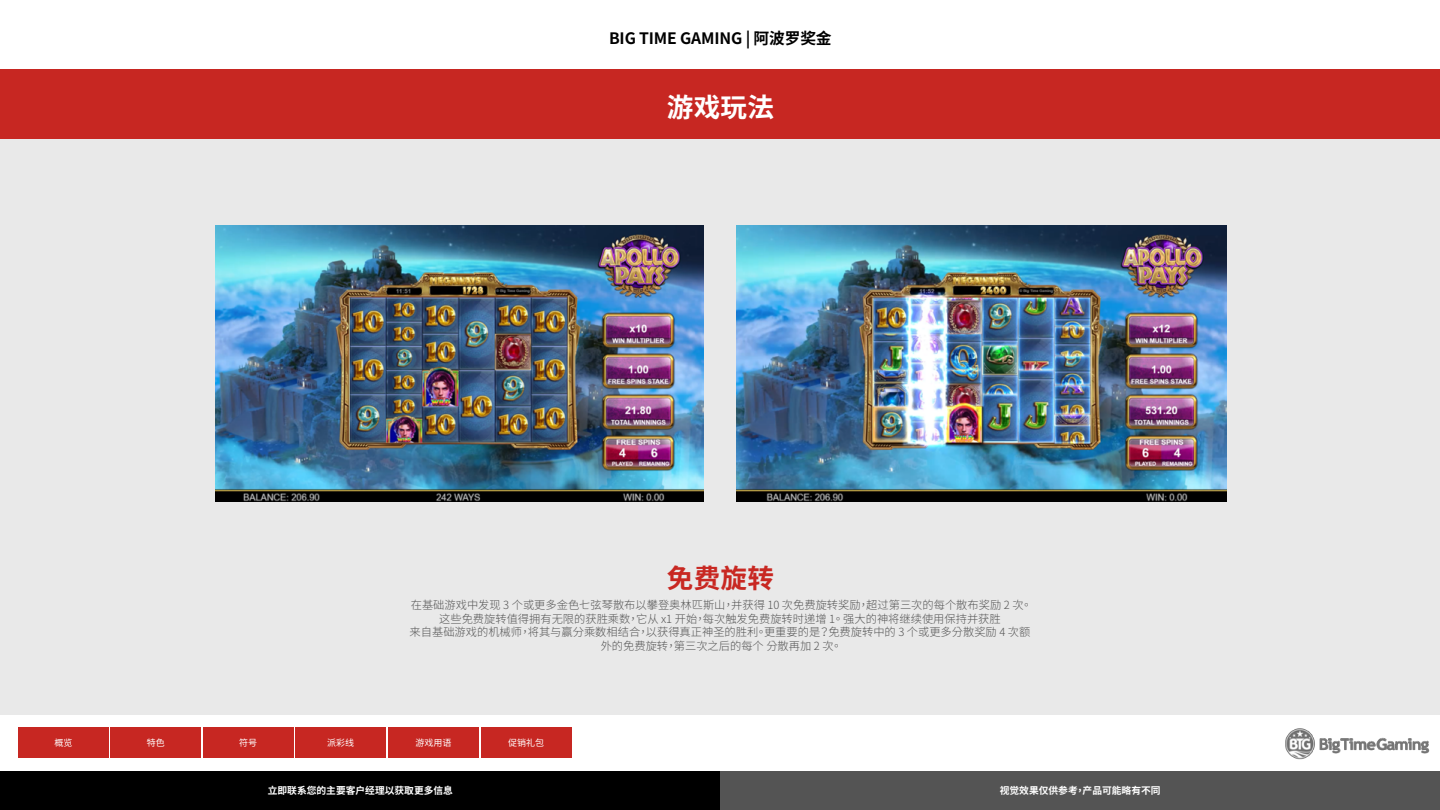
<style>
.page{position:relative;width:1440px;height:810px;background:#fff}
.page>*{position:absolute;margin:0;border:0;box-sizing:border-box;transform-origin:0 0}
.t1{font:700 26.55px "Noto Sans CJ Ktc";color:#fff}
.t2{font:700 26.55px "Noto Sans CJ Ktc";color:#c82822}
.t3{font:700 15.75px "Noto Sans CJ Ktc";letter-spacing:-.01em;color:#000}
.t4{font:300 11.25px/13.5px "Noto Sans CJ Ktc";color:#545454;text-align:center}
.t5{font:700 9.75px "Noto Sans CJ Ktc";color:#fff}
.t6{font:9px "Noto Sans CJ Ktc";color:#fff}
</style>
<div class="page">
<div style="left:0;top:70px;width:1440px;height:644px;background:#e8e8e8"></div>
<div style="left:0;top:69px;width:1440px;height:69px;background:#c72722"></div>
<img style="left:1285px;top:728px;width:145px;height:32px">
<div style="left:18px;top:728px;width:91px;height:30px;background:#c72722"></div>
<div style="left:111px;top:728px;width:90px;height:30px;background:#c72722"></div>
<div style="left:203px;top:728px;width:90px;height:30px;background:#c72722"></div>
<div style="left:296px;top:728px;width:90px;height:30px;background:#c72722"></div>
<div style="left:388px;top:728px;width:91px;height:30px;background:#c72722"></div>
<div style="left:481px;top:728px;width:90px;height:30px;background:#c72722"></div>
<img style="left:216px;top:225px;width:487px;height:276px">
<img style="left:737px;top:225px;width:490px;height:276px">
<div style="left:0;top:771px;width:720px;height:39px;background:#000"></div>
<div style="left:720px;top:771px;width:720px;height:39px;background:#545454"></div>
<h2 class="t3" style="left:609px;top:29px;width:224px">BIG TIME GAMING | 阿波罗奖金</h2>
<h1 class="t1" style="left:667px;top:92px;width:109px">游戏玩法</h1>
<h1 class="t2" style="left:667px;top:563px;width:109px">免费旋转</h1>
<p class="t4" style="left:410px;top:599px;width:624px">在基础游戏中发现 3 个或更多金色七弦琴散布以攀登奥林匹斯山，并获得 10 次免费旋转奖励，超过第三次的每个散布奖励 2 次。这些免费旋转值得拥有无限的获胜乘数，它从 x1 开始，每次触发免费旋转时递增 1。 强大的神将继续使用保持并获胜<br>来自基础游戏的机械师，将其与赢分乘数相结合，以获得真正神圣的胜利。更重要的是？免费旋转中的 3 个或更多分散奖励 4 次额外的免费旋转，第三次之后的每个 分散再加 2 次。</p>
<p class="t6" style="left:55px;top:738px;width:19px">概览</p>
<p class="t6" style="left:147px;top:738px;width:19px">特色</p>
<p class="t6" style="left:239px;top:738px;width:19px">符号</p>
<p class="t6" style="left:327px;top:738px;width:28px">派彩线</p>
<p class="t6" style="left:415px;top:738px;width:37px">游戏用语</p>
<p class="t6" style="left:508px;top:738px;width:37px">促销礼包</p>
<p class="t5" style="left:268px;top:785px;width:187px">立即联系您的主要客户经理以获取更多信息</p>
<p class="t5" style="left:1000px;top:785px;width:162px">视觉效果仅供参考，产品可能略有不同</p>
</div>
